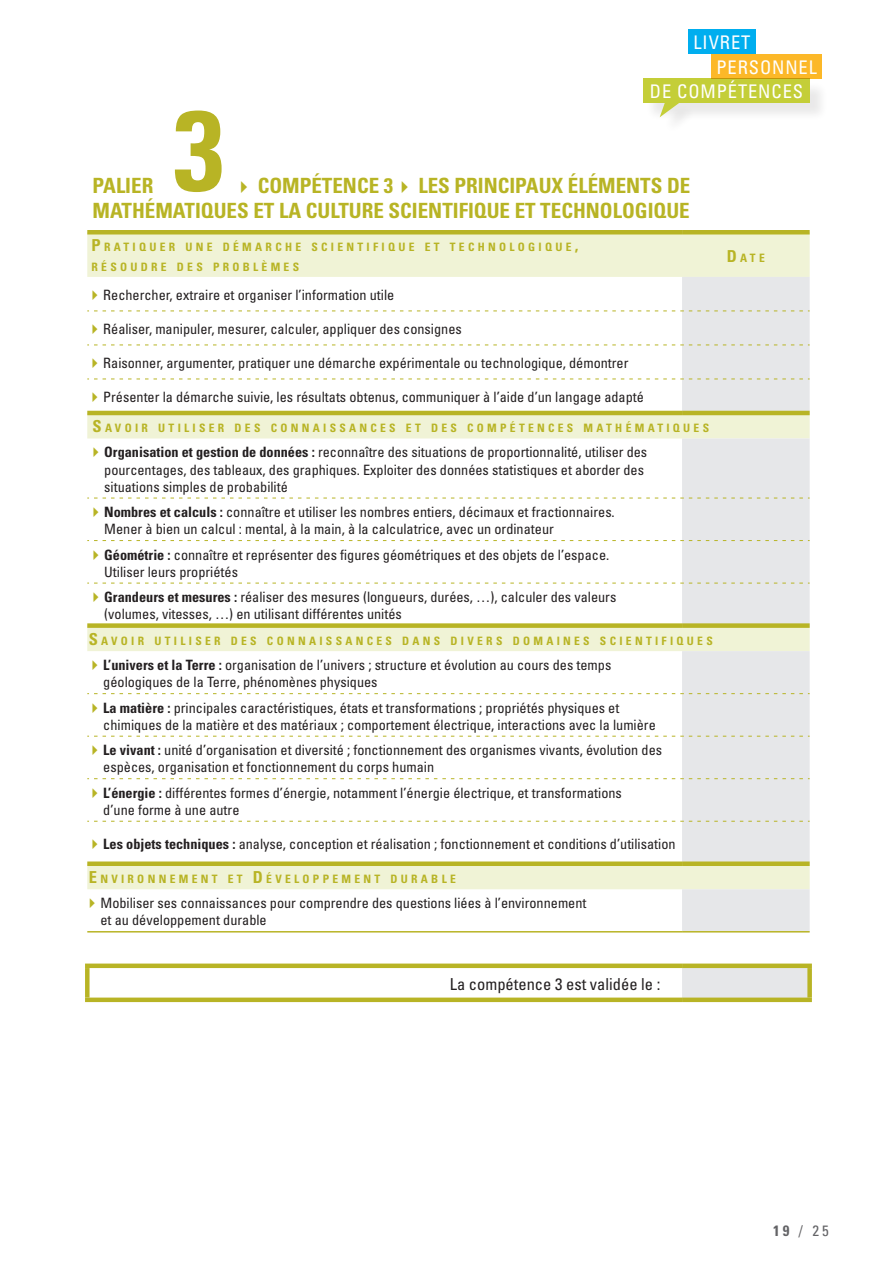
<style>
.page{position:relative;width:893px;height:1263px;background:#fff}
.page>*{position:absolute;margin:0;border:0;box-sizing:border-box;transform-origin:0 0}
.t1{font:700 condensed 113.85px "Univers";color:#b8b425}
.t2{font:700 condensed 21px/25.2px "Univers";color:#b8b425;text-align:right}
.t3{font:condensed 18.75px "Univers";letter-spacing:.05em;color:#fff}
.t4{font:condensed 16.5px "Univers";color:#231f20}
.t5{font:condensed 15px "Univers";color:#636366}
.t6{font:condensed 14.25px/17.1px "Univers";color:#231f20}
.t7{font:700 condensed 11.55px/19.5px "Univers";letter-spacing:.285em;color:#b8b425}
.s1{font-size:16.5px}
.s2{font-weight:700}
</style>
<div class="page">
<div style="left:688px;top:30px;width:67px;height:24px;background:#00aeef"></div>
<div style="left:711px;top:54px;width:111px;height:24px;background:#fcb828"></div>
<div style="left:645px;top:81px;width:183px;height:41px;background:#f3f3f3"></div>
<div style="left:643px;top:78px;width:167px;height:25px;background:#c4ce38"></div>
<div style="left:662px;top:105px;width:34px;height:30px;background:#231f20;opacity:.1"></div>
<svg style="left:660px;top:103px;width:20px;height:14px"></svg>
<svg style="left:87px;top:234px;width:723px;height:655px"></svg>
<svg style="left:682px;top:277px;width:128px;height:720px;background:#e7e9e7"></svg>
<hr style="left:87px;top:230px;width:595px;height:4px;background:#b8b425">
<hr style="left:682px;top:230px;width:128px;height:4px;background:#b8b425">
<hr style="left:87px;top:411px;width:595px;height:4px;background:#b8b425">
<hr style="left:682px;top:411px;width:128px;height:4px;background:#b8b425">
<div style="left:87px;top:623px;width:595px;height:5px;background:#b8b425"></div>
<div style="left:682px;top:623px;width:128px;height:5px;background:#b8b425"></div>
<div style="left:87px;top:861px;width:595px;height:5px;background:#b8b425"></div>
<div style="left:682px;top:861px;width:128px;height:5px;background:#b8b425"></div>
<div style="left:85px;top:968px;width:5px;height:29px;background:#b8b425"></div>
<div style="left:85px;top:997px;width:597px;height:5px;background:#b8b425"></div>
<hr style="left:87px;top:931px;width:595px;height:1px;background:#b8b425">
<hr style="left:682px;top:931px;width:128px;height:1px;background:#b8b425">
<div style="left:85px;top:963px;width:597px;height:5px;background:#b8b425"></div>
<svg style="left:87px;top:821px;width:723px;height:1px"></svg>
<svg style="left:87px;top:778px;width:723px;height:1px"></svg>
<svg style="left:87px;top:693px;width:723px;height:1px"></svg>
<svg style="left:87px;top:736px;width:723px;height:1px"></svg>
<svg style="left:87px;top:583px;width:723px;height:1px"></svg>
<svg style="left:87px;top:498px;width:723px;height:1px"></svg>
<svg style="left:87px;top:540px;width:723px;height:1px"></svg>
<svg style="left:87px;top:379px;width:723px;height:1px"></svg>
<svg style="left:87px;top:311px;width:723px;height:1px"></svg>
<svg style="left:87px;top:345px;width:723px;height:1px"></svg>
<div style="left:682px;top:963px;width:130px;height:5px;background:#b8b425"></div>
<div style="left:807px;top:968px;width:5px;height:29px;background:#b8b425"></div>
<div style="left:682px;top:997px;width:130px;height:5px;background:#b8b425"></div>
<svg style="left:93px;top:290px;width:5px;height:10px"></svg>
<svg style="left:93px;top:324px;width:5px;height:10px"></svg>
<svg style="left:93px;top:358px;width:5px;height:10px"></svg>
<svg style="left:93px;top:392px;width:5px;height:10px"></svg>
<svg style="left:94px;top:447px;width:5px;height:10px"></svg>
<svg style="left:94px;top:507px;width:5px;height:10px"></svg>
<svg style="left:94px;top:550px;width:5px;height:9px"></svg>
<svg style="left:94px;top:592px;width:5px;height:10px"></svg>
<svg style="left:93px;top:660px;width:5px;height:10px"></svg>
<svg style="left:93px;top:703px;width:5px;height:10px"></svg>
<svg style="left:93px;top:745px;width:5px;height:10px"></svg>
<svg style="left:93px;top:788px;width:5px;height:10px"></svg>
<svg style="left:93px;top:839px;width:5px;height:10px"></svg>
<h3 class="t3" style="left:693px;top:31px;width:58px">LIVRET</h3>
<h3 class="t3" style="left:716px;top:55px;width:102px">PERSONNEL</h3>
<h3 class="t3" style="left:650px;top:80px;width:155px">DE COMPÉTENCES</h3>
<h1 class="t1" style="left:174px;top:81px;width:52px">3</h1>
<h2 class="t2" style="left:93px;top:172px;width:599px">Compétence 3 Les principaux éléments de<br>mathématiques et la culture scientifique et technologique</h2>
<p class="t7" style="left:92px;top:237px;width:488px"><span class="s1">P</span> RATIQUER UNE DÉ MARCHE SCIENTIFIQUE ET TECHNOLOGIQUE<span class="s1">,<br></span>RÉSOUDRE DES PROBLÈMES</p>
<p class="t7" style="left:727px;top:248px;width:39px"><span class="s1">D</span>ATE</p>
<p class="t6" style="left:103px;top:286px;width:293px">Rechercher, extraire et organiser l’information utile</p>
<p class="t6" style="left:103px;top:320px;width:360px">Réaliser, manipuler, mesurer, calculer, appliquer des consignes</p>
<p class="t6" style="left:103px;top:354px;width:527px">Raisonner, argumenter, pratiquer une démarche expérimentale ou technologique, démontrer</p>
<p class="t6" style="left:103px;top:388px;width:542px">Présenter la démarche suivie, les résultats obtenus, communiquer à l’aide d’un langage adapté</p>
<p class="t7" style="left:93px;top:418px;width:618px"><span class="s1">S</span> AVOIR UTILISER DES CONNAISSANCES ET DES COMPÉTENCES MATHÉMATIQUES</p>
<p class="t6" style="left:104px;top:443px;width:544px"><span class="s2">Organisation et gestion de données :</span> reconnaître des situations de proportionnalité, utiliser des pourcentages, des tableaux, des graphiques. Exploiter des données statistiques et aborder des situations simples de probabilité</p>
<p class="t6" style="left:104px;top:503px;width:512px"><span class="s2">Nombres et calculs :</span> connaître et utiliser les nombres entiers, décimaux et fractionnaires.<br>Mener à bien un calcul : mental, à la main, à la calculatrice, avec un ordinateur</p>
<p class="t6" style="left:104px;top:545px;width:506px"><span class="s2">Géométrie :</span> connaître et représenter des figures géométriques et des objets de l’espace.<br>Utiliser leurs propriétés</p>
<p class="t6" style="left:104px;top:588px;width:514px"><span class="s2">Grandeurs et mesures :</span> réaliser des mesures (longueurs, durées, …), calculer des valeurs (volumes, vitesses, …) en utilisant différentes unités</p>
<p class="t7" style="left:89px;top:631px;width:625px"><span class="s1">S</span> AVOIR UTILISER DES CONNAISSANCES DANS DIVERS DOMAINES SCIENTIFIQUES</p>
<p class="t6" style="left:103px;top:656px;width:509px"><span class="s2">L’univers et la Terre :</span> organisation de l’univers ; structure et évolution au cours des temps géologiques de la Terre, phénomènes physiques</p>
<p class="t6" style="left:103px;top:699px;width:554px"><span class="s2">La matière :</span> principales caractéristiques, états et transformations ; propriétés physiques et chimiques de la matière et des matériaux ; comportement électrique, interactions avec la lumière</p>
<p class="t6" style="left:103px;top:741px;width:560px"><span class="s2">Le vivant :</span> unité d’organisation et diversité ; fonctionnement des organismes vivants, évolution des espèces, organisation et fonctionnement du corps humain</p>
<p class="t6" style="left:103px;top:784px;width:520px"><span class="s2">L’énergie :</span> différentes formes d’énergie, notamment l’énergie électrique, et transformations d’une forme à une autre</p>
<p class="t6" style="left:103px;top:835px;width:574px"><span class="s2">Les objets techniques :</span> analyse, conception et réalisation ; fonctionnement et conditions d’utilisation</p>
<p class="t7" style="left:89px;top:869px;width:369px"><span class="s1">E</span> NVIRONNEMENT ET <span class="s1">D</span>ÉVELOPPEMENT DURABLE</p>
<p class="t6" style="left:101px;top:894px;width:487px">Mobiliser ses connaissances pour comprendre des questions liées à l’environnement et au développement durable</p>
<h2 class="t2" style="left:93px;top:172px;width:62px">Palier</h2>
<p class="t4" style="left:450px;top:973px;width:212px">La compétence 3 est validée le :</p>
<p class="t5" style="left:773px;top:1221px;width:57px"><span class="s2">19</span> / 25</p>
</div>
